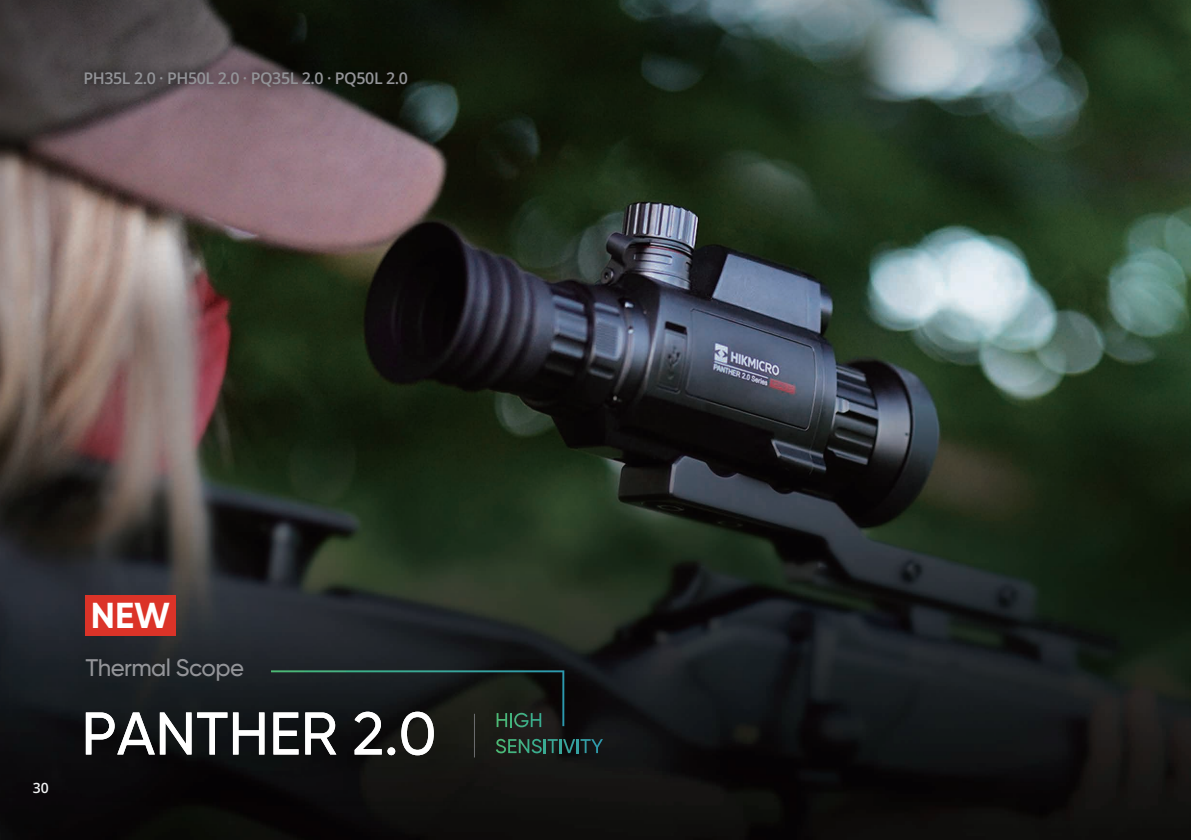
<style>
.page{position:relative;width:1191px;height:840px;background:#fff}
.page>*{position:absolute;margin:0;border:0;box-sizing:border-box;transform-origin:0 0}
.t1{font:500 60px "Gilroy";color:#fff}
.t2{font:700 36px "Gilroy";color:#fff}
.t3{font:500 24px "Gilroy";letter-spacing:-.025em;color:#939498}
.t4{font:16px "Open Sans";letter-spacing:-.025em;color:#939498}
.t5{font:14px "Open Sans";color:#f2f3f4}
</style>
<div class="page">
<img style="left:0;top:152px;width:1191px;height:687px">
<img style="left:41px;top:663px;width:458px;height:168px">
<div style="left:85px;top:595px;width:91px;height:40px;background:#db3328"></div>
<svg style="left:271px;top:670px;width:293px;height:57px;background:#171f1d"></svg>
<svg style="left:496px;top:738px;width:107px;height:15px;background:#23473e"></svg>
<hr style="left:474px;top:713px;width:1px;height:44px;background:#6c6d70">
<svg style="left:0;top:0;width:1191px;height:152px;background:#384139"></svg>
<img style="left:66px;top:53px;width:358px;height:53px">
<p class="t4" style="left:83px;top:67px;width:326px">PH35L 2.0 · PH50L 2.0 · PQ35L 2.0 · PQ50L 2.0</p>
<p class="t5" style="left:33px;top:778px;width:18px">30</p>
<h2 class="t2" style="left:91px;top:593px;width:81px">NEW</h2>
<h3 class="t3" style="left:85px;top:652px;width:160px">Thermal Scope</h3>
<h1 class="t1" style="left:81px;top:696px;width:357px">PANTHER 2.0</h1>
</div>
